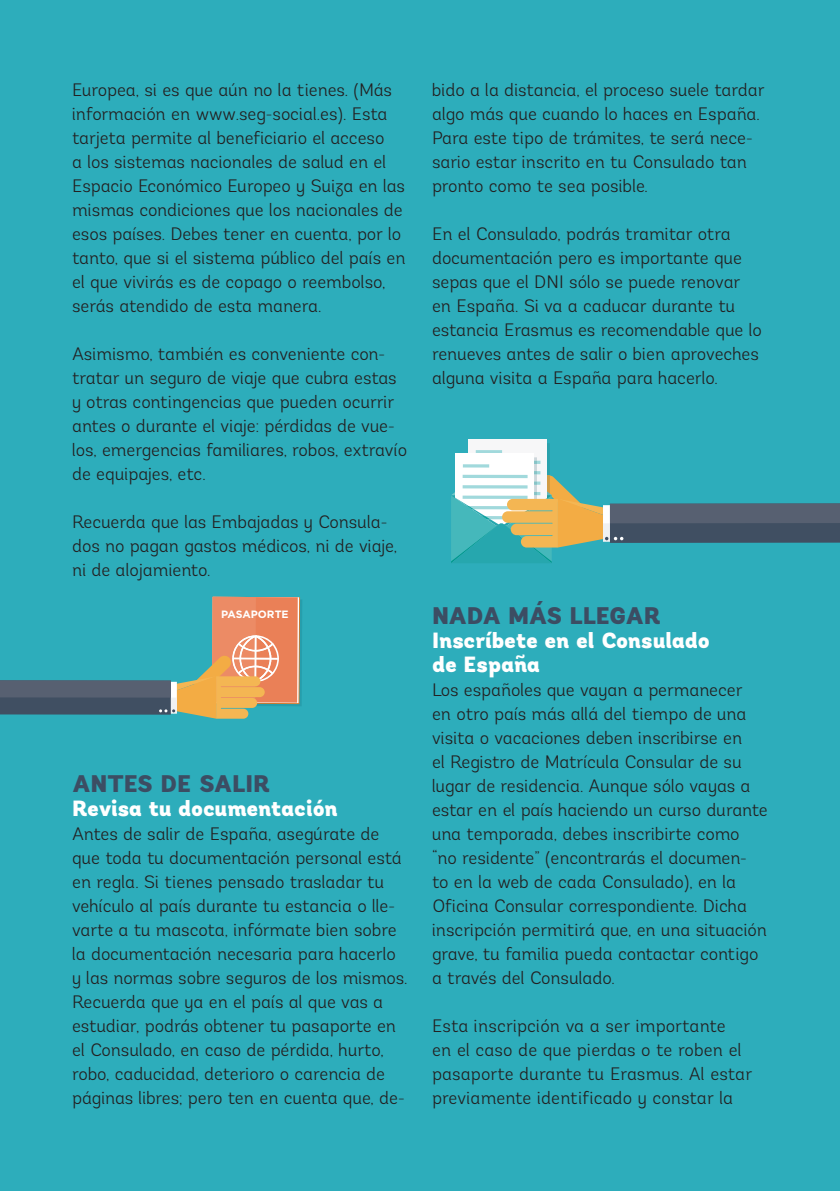
<style>
.page{position:relative;width:840px;height:1191px;background:#fff}
.page>*{position:absolute;margin:0;border:0;box-sizing:border-box;transform-origin:0 0}
.t1{font:900 24px "Andes";letter-spacing:-.015em;color:#3c4d63}
.t2{font:900 22px/24px "Andes";letter-spacing:-.01em;color:#fff}
.t3{font:300 18px/24px "Andes";letter-spacing:-.005em;color:#231f20}
.t4{font:700 10.6px "Gotham";color:#fff}
</style>
<div class="page">
<div style="left:0;top:0;width:839px;height:1191px;background:#2dadbb"></div>
<svg style="left:0;top:597px;width:302px;height:121px"></svg>
<div style="left:468px;top:439px;width:78px;height:88px;background:#f7f7f8"></div>
<svg style="left:451px;top:443px;width:388px;height:120px"></svg>
<p class="t3" style="left:72px;top:78px;width:335px">Europea, si es que aún no la tienes. (Más información en www.seg-social.es). Esta tarjeta permite al beneficiario el acceso<br>a los sistemas nacionales de salud en el Espacio Económico Europeo y Suiza en las mismas condiciones que los nacionales de esos países. Debes tener en cuenta, por lo tanto, que si el sistema público del país en el que vivirás es de copago o reembolso, serás atendido de esta manera.</p>
<p class="t3" style="left:72px;top:342px;width:336px">Asimismo, también es conveniente con&shy;tratar un seguro de viaje que cubra estas y otras contingencias que pueden ocurrir antes o durante el viaje: pérdidas de vue&shy;los, emergencias familiares, robos, extravío de equipajes, etc.</p>
<p class="t3" style="left:72px;top:510px;width:326px">Recuerda que las Embajadas y Consula&shy;dos no pagan gastos médicos, ni de viaje, ni de alojamiento.</p>
<p class="t4" style="left:221px;top:607px;width:69px">PASAPORTE</p>
<h1 class="t1" style="left:72px;top:768px;width:199px">ANTES DE SALIR</h1>
<p class="t2" style="left:72px;top:797px;width:267px">Revisa tu documentación</p>
<p class="t3" style="left:72px;top:822px;width:337px">Antes de salir de España, asegúrate de que toda tu documentación personal está en regla. Si tienes pensado trasladar tu vehículo al país durante tu estancia o lle&shy;varte a tu mascota, infórmate bien sobre la documentación necesaria para hacerlo y las normas sobre seguros de los mismos.<br>Recuerda que ya en el país al que vas a estudiar, podrás obtener tu pasaporte en el Consulado, en caso de pérdida, hurto, robo, caducidad, deterioro o carencia de páginas libres; pero ten en cuenta que, de-</p>
<p class="t3" style="left:432px;top:78px;width:334px">bido a la distancia, el proceso suele tardar algo más que cuando lo haces en España.<br>Para este tipo de trámites, te será nece&shy;sario estar inscrito en tu Consulado tan pronto como te sea posible.</p>
<p class="t3" style="left:432px;top:222px;width:331px">En el Consulado, podrás tramitar otra documentación pero es importante que sepas que el DNI sólo se puede renovar en España. Si va a caducar durante tu estancia Erasmus es recomendable que lo renueves antes de salir o bien aproveches alguna visita a España para hacerlo.</p>
<h1 class="t1" style="left:432px;top:600px;width:230px">NADA MÁS LLEGAR</h1>
<p class="t2" style="left:432px;top:629px;width:279px">Inscríbete en el Consulado de España</p>
<p class="t3" style="left:432px;top:678px;width:337px">Los españoles que vayan a permanecer<br>en otro país más allá del tiempo de una visita o vacaciones deben inscribirse en<br>el Registro de Matrícula Consular de su lugar de residencia. Aunque sólo vayas a estar en el país haciendo un curso durante una temporada, debes inscribirte como “no residente” (encontrarás el documen&shy;to en la web de cada Consulado), en la Oficina Consular correspondiente. Dicha inscripción permitirá que, en una situación grave, tu familia pueda contactar contigo a través del Consulado.</p>
<p class="t3" style="left:432px;top:1014px;width:321px">Esta inscripción va a ser importante<br>en el caso de que pierdas o te roben el pasaporte durante tu Erasmus. Al estar previamente identificado y constar la</p>
</div>
